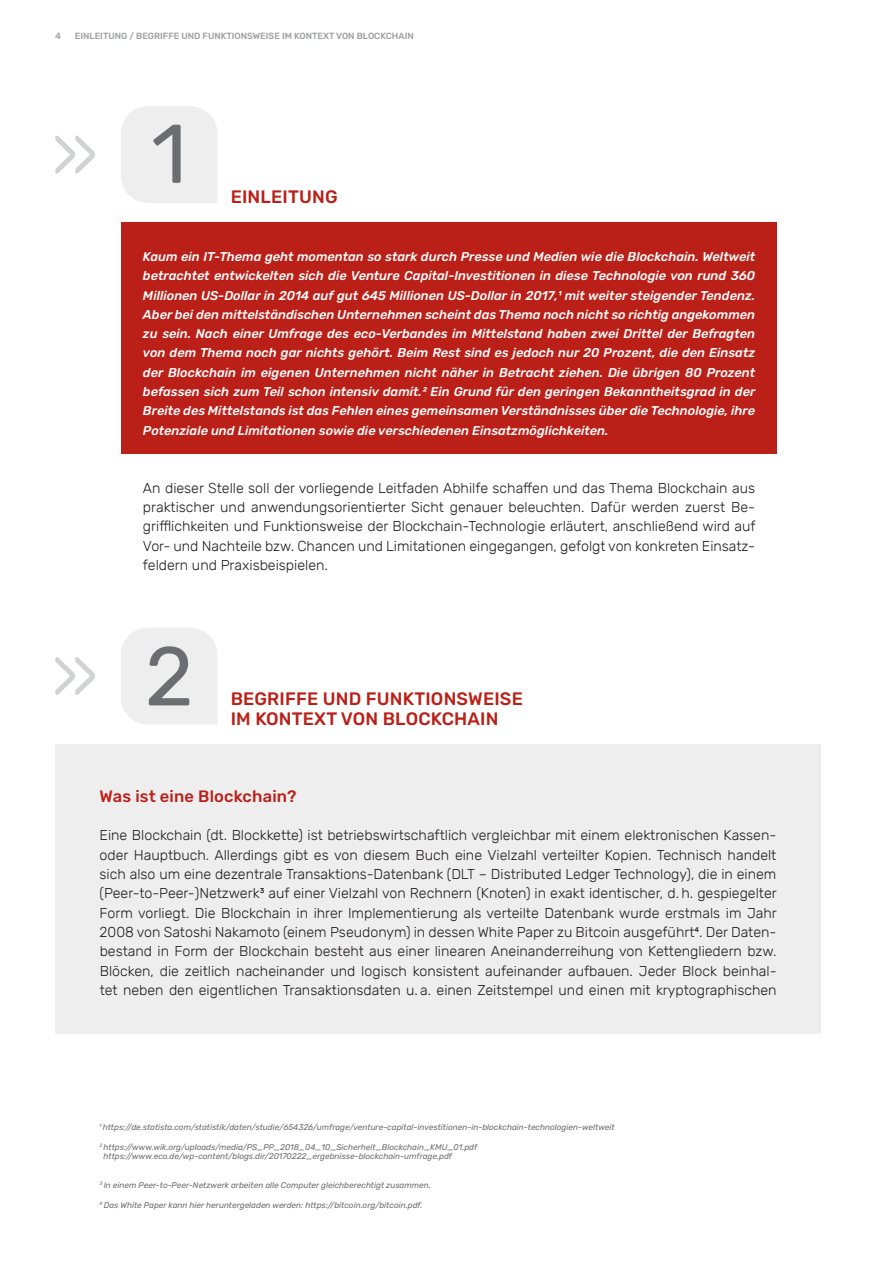
<style>
.page{position:relative;width:893px;height:1263px;background:#fff}
.page>*{position:absolute;margin:0;border:0;box-sizing:border-box;transform-origin:0 0}
.t1{font:83.1px "Rubik";color:#6c6d70}
.t2{font:500 18px/19.4px "Rubik";letter-spacing:.01em;color:#bb2018}
.t3{font:500 16.5px "Rubik";letter-spacing:.01em;color:#bb2018}
.t4{font:300 14.25px/19.4px "Rubik";color:#231f20;text-align:justify}
.t5{font:italic 500 12.75px/19.4px "Rubik";color:#fff;text-align:justify}
.t6{font:500 9px "Rubik";color:#9d9fa2}
.t7{font:italic 8.25px/9.9px "Rubik";color:#6c6d70}
</style>
<div class="page">
<div style="left:55px;top:744px;width:766px;height:290px;background:#eeeeef"></div>
<div style="left:121px;top:222px;width:655px;height:232px;background:#bb2018"></div>
<div style="left:121px;top:106px;width:96px;height:97px;background:#eeeeef"></div>
<div style="left:121px;top:628px;width:96px;height:96px;background:#eeeeef"></div>
<svg style="left:55px;top:657px;width:40px;height:38px"></svg>
<svg style="left:55px;top:136px;width:40px;height:38px"></svg>
<p class="t6" style="left:55px;top:31px;width:7px">4</p>
<p class="t6" style="left:75px;top:31px;width:340px">EINLEITUNG / BEGRIFFE UND FUNKTIONSWEISE IM KONTEXT VON BLOCKCHAIN</p>
<h1 class="t1" style="left:151px;top:107px;width:37px">1</h1>
<p class="t2" style="left:231px;top:187px;width:108px">EINLEITUNG</p>
<p class="t5" style="left:143px;top:247px;width:614px">Kaum ein IT-Thema geht momentan so stark durch Presse und Medien wie die Blockchain. Weltweit betrachtet entwickelten sich die Venture Capital-Investitionen in diese Technologie von rund 360<br>Millionen US-Dollar in 2014 auf gut 645 Millionen US-Dollar in 2017,1 mit weiter steigender Tendenz.<br>Aber bei den mittelständischen Unternehmen scheint das Thema noch nicht so richtig angekommen zu sein. Nach einer Umfrage des eco-Verbandes im Mittelstand haben zwei Drittel der Befragten von dem Thema noch gar nichts gehört. Beim Rest sind es jedoch nur 20 Prozent, die den Einsatz der Blockchain im eigenen Unternehmen nicht näher in Betracht ziehen. Die übrigen 80 Prozent befassen sich zum Teil schon intensiv damit.2 Ein Grund für den geringen Bekanntheitsgrad in der Breite des Mittelstands ist das Fehlen eines gemeinsamen Verständnisses über die Technologie, ihre Potenziale und Limitationen sowie die verschiedenen Einsatzmöglichkeiten.</p>
<p class="t4" style="left:143px;top:478px;width:614px">An dieser Stelle soll der vorliegende Leitfaden Abhilfe schaffen und das Thema Blockchain aus praktischer und anwendungsorientierter Sicht genauer beleuchten. Dafür werden zuerst Be&shy;grifflichkeiten und Funktionsweise der Blockchain-Technologie erläutert, anschließend wird auf Vor- und Nachteile bzw. Chancen und Limitationen eingegangen, gefolgt von konkreten Einsatz&shy;feldern und Praxisbeispielen.</p>
<h1 class="t1" style="left:145px;top:629px;width:50px">2</h1>
<p class="t2" style="left:231px;top:690px;width:294px">BEGRIFFE UND FUNKTIONSWEISE<br>IM KONTEXT VON BLOCKCHAIN</p>
<p class="t3" style="left:100px;top:787px;width:198px">Was ist eine Blockchain?</p>
<p class="t4" style="left:100px;top:826px;width:679px">Eine Blockchain (dt. Blockkette) ist betriebswirtschaftlich vergleichbar mit einem elektronischen Kassen&shy;oder Hauptbuch. Allerdings gibt es von diesem Buch eine Vielzahl verteilter Kopien. Technisch handelt sich also um eine dezentrale Transaktions-Datenbank (DLT – Distributed Ledger Technology), die in einem (Peer-to-Peer-)Netzwerk3 auf einer Vielzahl von Rechnern (Knoten) in exakt identischer, d. h. gespiegelter Form vorliegt. Die Blockchain in ihrer Implementierung als verteilte Datenbank wurde erstmals im Jahr 2008 von Satoshi Nakamoto (einem Pseudonym) in dessen White Paper zu Bitcoin ausgeführt4. Der Daten&shy;bestand in Form der Blockchain besteht aus einer linearen Aneinanderreihung von Kettengliedern bzw.<br>Blöcken, die zeitlich nacheinander und logisch konsistent aufeinander aufbauen. Jeder Block beinhal&shy;tet neben den eigentlichen Transaktionsdaten u. a. einen Zeitstempel und einen mit kryptographischen</p>
<p class="t7" style="left:100px;top:1123px;width:517px"><sup>1</sup> https://de.statista.com/statistik/daten/studie/654326/umfrage/venture-capital-investitionen-in-blockchain-technologien-weltweit</p>
<p class="t7" style="left:104px;top:1142px;width:375px;text-indent:-4px"><sup>2</sup> https://www.wik.org/uploads/media/PS_PP_2018_04_10_Sicherheit_Blockchain_KMU_01.pdf https://www.eco.de/wp-content/blogs.dir/20170222_ergebnisse-blockchain-umfrage.pdf</p>
<p class="t7" style="left:100px;top:1180px;width:333px"><sup>3</sup> In einem Peer-to-Peer-Netzwerk arbeiten alle Computer gleichberechtigt zusammen.</p>
<p class="t7" style="left:100px;top:1200px;width:324px"><sup>4</sup> Das White Paper kann hier heruntergeladen werden: https://bitcoin.org/bitcoin.pdf.</p>
</div>
